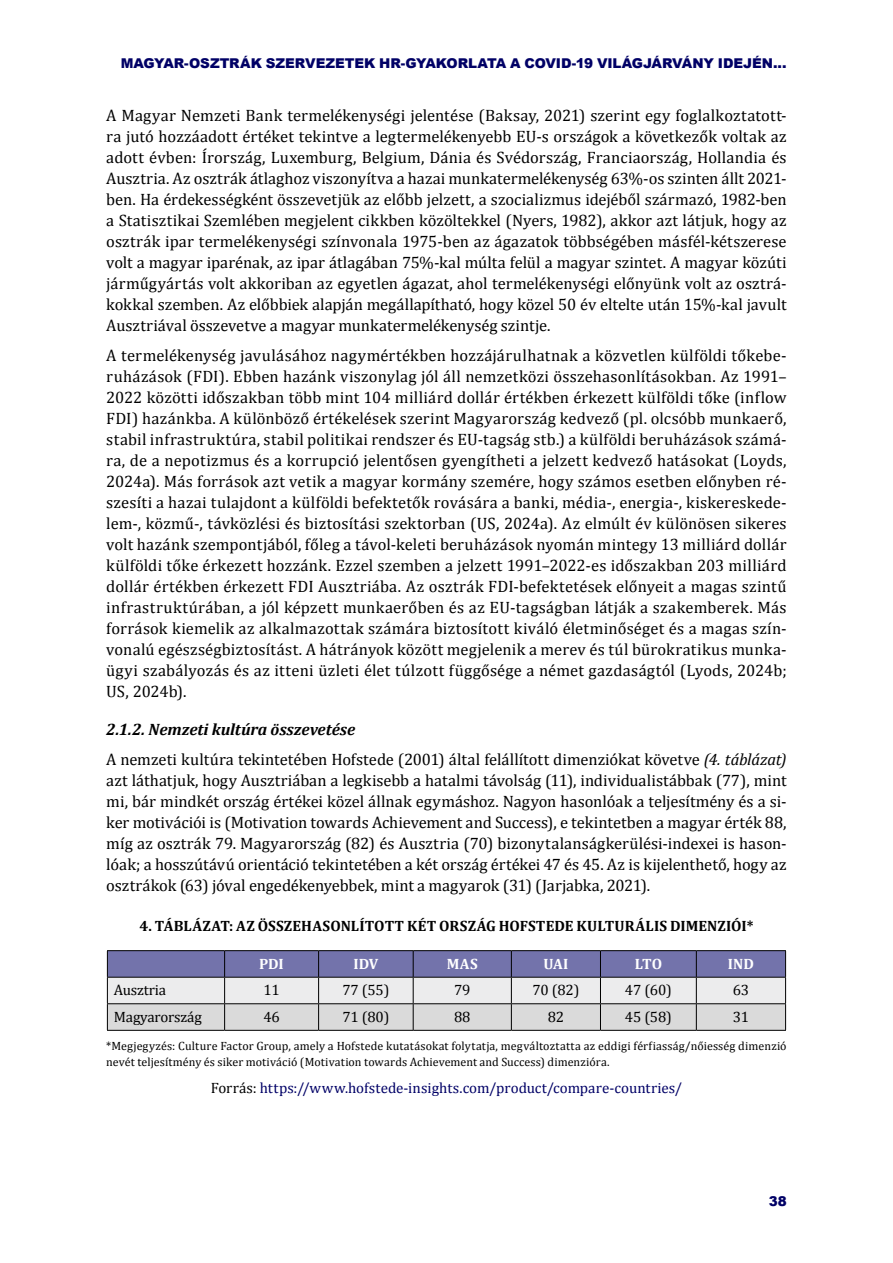
<style>
.page{position:relative;width:893px;height:1263px;background:#fff}
.page>*{position:absolute;margin:0;border:0;box-sizing:border-box;transform-origin:0 0}
.Főszöveg{font:16.5px/21px "Cambria";color:#000;text-align:justify}
.t1{font:italic 700 16.5px "Cambria";letter-spacing:-.005em;color:#000}
.FORRÁS{font:15px "Cambria";color:#006}
.t2{font:700 15px "Cambria";letter-spacing:.01em;color:#000}
.Táblázat_SZÖVEG{font:15px "Cambria";letter-spacing:-.01em;color:#000}
.Táblázat_FEJ{font:700 15px "Cambria";color:#fff}
.t3{font:900 13.5px "Arial";letter-spacing:-.005em;color:#006}
.Ábramagyarázat{font:12px/15.3px "Cambria";letter-spacing:.01em;color:#000}
.s1{font-style:italic}
.s2{color:#000}
</style>
<div class="page">
<hr style="left:107px;top:1030px;width:118px;height:1px;background:#000">
<hr style="left:225px;top:1030px;width:94px;height:1px;background:#000">
<hr style="left:319px;top:1030px;width:94px;height:1px;background:#000">
<hr style="left:413px;top:1030px;width:98px;height:1px;background:#000">
<hr style="left:511px;top:1030px;width:89px;height:1px;background:#000">
<hr style="left:600px;top:1030px;width:96px;height:1px;background:#000">
<hr style="left:696px;top:1030px;width:90px;height:1px;background:#000">
<hr style="left:107px;top:950px;width:118px;height:1px;background:#000">
<hr style="left:225px;top:950px;width:94px;height:1px;background:#000">
<hr style="left:319px;top:950px;width:94px;height:1px;background:#000">
<hr style="left:413px;top:950px;width:98px;height:1px;background:#000">
<hr style="left:511px;top:950px;width:89px;height:1px;background:#000">
<hr style="left:600px;top:950px;width:96px;height:1px;background:#000">
<hr style="left:696px;top:950px;width:90px;height:1px;background:#000">
<svg style="left:107px;top:951px;width:679px;height:79px;background:#b7b7c9"></svg>
<hr style="left:107px;top:977px;width:118px;height:1px;background:#000">
<hr style="left:225px;top:977px;width:94px;height:1px;background:#000">
<hr style="left:319px;top:977px;width:94px;height:1px;background:#000">
<hr style="left:413px;top:977px;width:98px;height:1px;background:#000">
<hr style="left:511px;top:977px;width:89px;height:1px;background:#000">
<hr style="left:600px;top:977px;width:96px;height:1px;background:#000">
<hr style="left:696px;top:977px;width:90px;height:1px;background:#000">
<p class="t3" style="left:121px;top:53px;width:667px">MAGYAR-OSZTRÁK SZERVEZETEK HR-GYAKORLATA A COVID-19 VILÁGJÁRVÁNY IDEJÉN...</p>
<p class="Főszöveg" style="left:106px;top:105px;width:682px">A Magyar Nemzeti Bank termelékenységi jelentése (Baksay, 2021) szerint egy foglalkoztatott&shy;ra jutó hozzáadott értéket tekintve a legtermelékenyebb EU-s országok a következők voltak az adott évben: Írország, Luxemburg, Belgium, Dánia és Svédország, Franciaország, Hollandia és Ausztria. Az osztrák átlaghoz viszonyítva a hazai munkatermelékenység 63%-os szinten állt 2021- ben. Ha érdekességként összevetjük az előbb jelzett, a szocializmus idejéből származó, 1982-ben a Statisztikai Szemlében megjelent cikkben közöltekkel (Nyers, 1982), akkor azt látjuk, hogy az osztrák ipar termelékenységi színvonala 1975-ben az ágazatok többségében másfél-kétszerese volt a magyar iparénak, az ipar átlagában 75%-kal múlta felül a magyar szintet. A magyar közúti járműgyártás volt akkoriban az egyetlen ágazat, ahol termelékenységi előnyünk volt az osztrá&shy;kokkal szemben. Az előbbiek alapján megállapítható, hogy közel 50 év eltelte után 15%-kal javult Ausztriával összevetve a magyar munkatermelékenység szintje.</p>
<p class="Főszöveg" style="left:106px;top:345px;width:682px">A termelékenység javulásához nagymértékben hozzájárulhatnak a közvetlen külföldi tőkebe&shy;ruházások (FDI). Ebben hazánk viszonylag jól áll nemzetközi összehasonlításokban. Az 1991– 2022 közötti időszakban több mint 104 milliárd dollár értékben érkezett külföldi tőke (inflow FDI) hazánkba. A különböző értékelések szerint Magyarország kedvező (pl. olcsóbb munkaerő, stabil infrastruktúra, stabil politikai rendszer és EU-tagság stb.) a külföldi beruházások számá&shy;ra, de a nepotizmus és a korrupció jelentősen gyengítheti a jelzett kedvező hatásokat (Loyds, 2024a). Más források azt vetik a magyar kormány szemére, hogy számos esetben előnyben ré&shy;szesíti a hazai tulajdont a külföldi befektetők rovására a banki, média-, energia-, kiskereskede&shy;lem-, közmű-, távközlési és biztosítási szektorban (US, 2024a). Az elmúlt év különösen sikeres volt hazánk szempontjából, főleg a távol-keleti beruházások nyomán mintegy 13 milliárd dollár külföldi tőke érkezett hozzánk. Ezzel szemben a jelzett 1991–2022-es időszakban 203 milliárd dollár értékben érkezett FDI Ausztriába. Az osztrák FDI-befektetések előnyeit a magas szintű infrastruktúrában, a jól képzett munkaerőben és az EU-tagságban látják a szakemberek. Más források kiemelik az alkalmazottak számára biztosított kiváló életminőséget és a magas szín&shy;vonalú egészségbiztosítást. A hátrányok között megjelenik a merev és túl bürokratikus munka&shy;ügyi szabályozás és az itteni üzleti élet túlzott függősége a német gazdaságtól (Lyods, 2024b; US, 2024b).</p>
<p class="t1" style="left:106px;top:720px;width:251px">2.1.2. Nemzeti kultúra összevetése</p>
<p class="Főszöveg" style="left:106px;top:748px;width:682px">A nemzeti kultúra tekintetében Hofstede (2001) által felállított dimenziókat követve <span class="s1">(4. táblázat) </span>azt láthatjuk, hogy Ausztriában a legkisebb a hatalmi távolság (11), individualistábbak (77), mint mi, bár mindkét ország értékei közel állnak egymáshoz. Nagyon hasonlóak a teljesítmény és a si&shy;ker motivációi is (Motivation towards Achievement and Success), e tekintetben a magyar érték 88, míg az osztrák 79. Magyarország (82) és Ausztria (70) bizonytalanságkerülési-indexei is hason&shy;lóak; a hosszútávú orientáció tekintetében a két ország értékei 47 és 45. Az is kijelenthető, hogy az osztrákok (63) jóval engedékenyebbek, mint a magyarok (31) (Jarjabka, 2021).</p>
<p class="t2" style="left:139px;top:917px;width:615px">4. TÁBLÁZAT: AZ ÖSSZEHASONLÍTOTT KÉT ORSZÁG HOFSTEDE KULTURÁLIS DIMENZIÓI*</p>
<p class="Táblázat_FEJ" style="left:259px;top:954px;width:26px">PDI</p>
<p class="Táblázat_FEJ" style="left:353px;top:954px;width:26px">IDV</p>
<p class="Táblázat_FEJ" style="left:447px;top:954px;width:32px">MAS</p>
<p class="Táblázat_FEJ" style="left:543px;top:954px;width:27px">UAI</p>
<p class="Táblázat_FEJ" style="left:635px;top:954px;width:29px">LTO</p>
<p class="Táblázat_FEJ" style="left:728px;top:954px;width:28px">IND</p>
<p class="Táblázat_SZÖVEG" style="left:114px;top:981px;width:54px">Ausztria</p>
<p class="Táblázat_SZÖVEG" style="left:263px;top:981px;width:18px">11</p>
<p class="Táblázat_SZÖVEG" style="left:342px;top:981px;width:49px">77 (55)</p>
<p class="Táblázat_SZÖVEG" style="left:454px;top:981px;width:18px">79</p>
<p class="Táblázat_SZÖVEG" style="left:532px;top:981px;width:49px">70 (82)</p>
<p class="Táblázat_SZÖVEG" style="left:625px;top:981px;width:49px">47 (60)</p>
<p class="Táblázat_SZÖVEG" style="left:733px;top:981px;width:18px">63</p>
<p class="Táblázat_SZÖVEG" style="left:114px;top:1008px;width:90px">Magyarország</p>
<p class="Táblázat_SZÖVEG" style="left:263px;top:1008px;width:18px">46</p>
<p class="Táblázat_SZÖVEG" style="left:342px;top:1008px;width:49px">71 (80)</p>
<p class="Táblázat_SZÖVEG" style="left:454px;top:1008px;width:18px">88</p>
<p class="Táblázat_SZÖVEG" style="left:548px;top:1008px;width:18px">82</p>
<p class="Táblázat_SZÖVEG" style="left:625px;top:1008px;width:49px">45 (58)</p>
<p class="Táblázat_SZÖVEG" style="left:733px;top:1008px;width:18px">31</p>
<p class="Ábramagyarázat" style="left:106px;top:1038px;width:682px">*Megjegyzés: Culture Factor Group, amely a Hofstede kutatásokat folytatja, megváltoztatta az eddigi férfiasság/nőiesség dimenzió nevét teljesítmény és siker motiváció (Motivation towards Achievement and Success) dimenzióra.</p>
<p class="FORRÁS" style="left:211px;top:1079px;width:473px"><span class="s2">Forrás:</span> https://www.hofstede-insights.com/product/compare-countries/</p>
<p class="t3" style="left:769px;top:1191px;width:20px">38</p>
</div>
